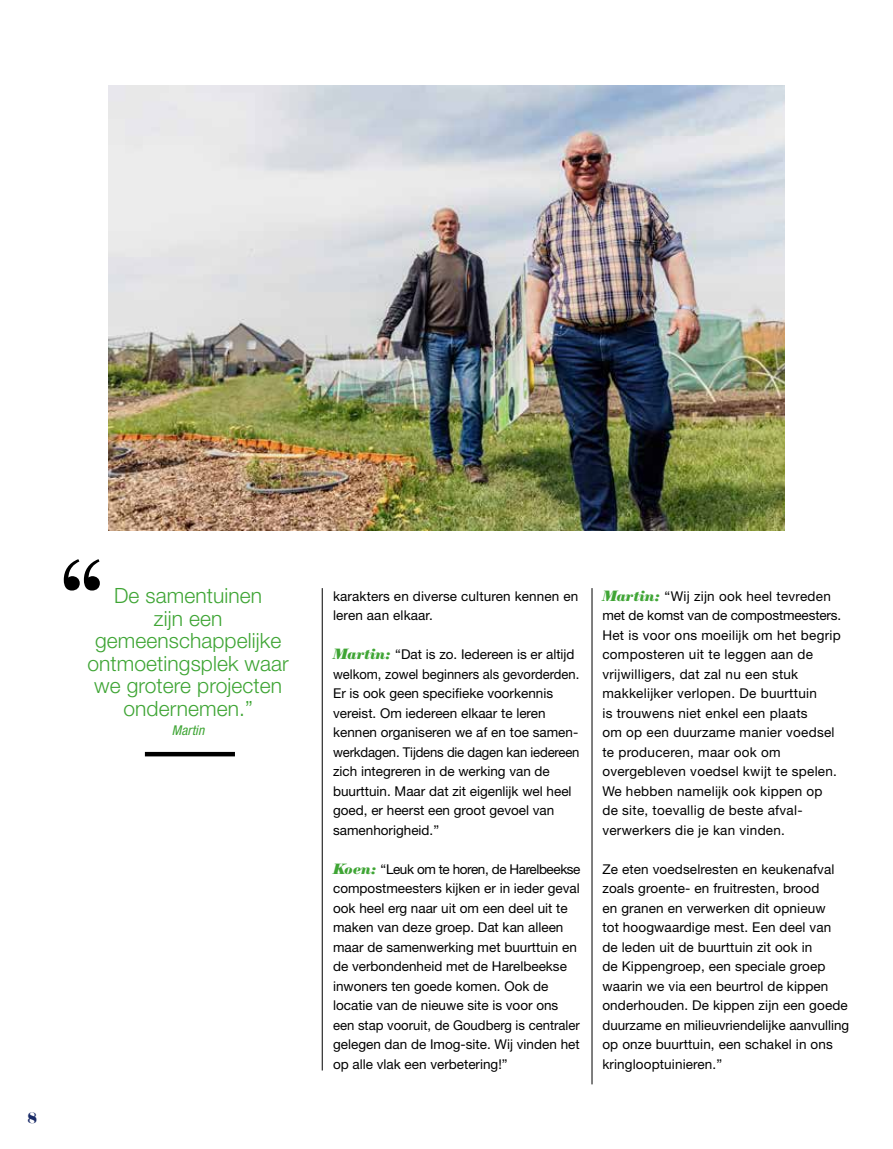
<style>
.page{position:relative;width:893px;height:1149px;background:#fff}
.page>*{position:absolute;margin:0;border:0;box-sizing:border-box;transform-origin:0 0}
.t1{font:300 21px/22.5px "Helvetica Neue LT Std";letter-spacing:.005em;color:#3fa535;text-align:center}
.t2{font:15px "Sybarite Huge";color:#192a67}
.t3{font:13.5px/19.5px "Helvetica Neue LT Std";color:#000}
.t4{font:13.5px/19.5px "Helvetica Neue LT Std";letter-spacing:.02em;color:#000}
.t5{font:italic condensed 13.5px "Helvetica Neue LT Std";letter-spacing:.005em;color:#3fa535}
.s1{font-family:"Sybarite Small";font-style:italic;font-size:15px;color:#3fa535}
</style>
<div class="page">
<img style="left:108px;top:86px;width:676px;height:444px">
<hr style="left:592px;top:588px;width:1px;height:495px;background:#000">
<hr style="left:322px;top:588px;width:1px;height:482px;background:#000">
<div style="left:145px;top:751px;width:90px;height:5px;background:#000"></div>
<svg style="left:64px;top:559px;width:36px;height:31px"></svg>
<p class="t2" style="left:28px;top:1107px;width:11px">8</p>
<h1 class="t1" style="left:87px;top:584px;width:203px">De samentuinen<br>zijn een gemeenschappelijke ontmoetingsplek waar we grotere projecten ondernemen.”</h1>
<p class="t5" style="left:172px;top:722px;width:34px">Martin</p>
<p class="t3" style="left:333px;top:585px;width:247px">karakters en diverse culturen kennen en leren aan elkaar.</p>
<p class="t3" style="left:333px;top:644px;width:248px"><span class="s1">Martin:</span> “Dat is zo. Iedereen is er altijd welkom, zowel beginners als gevorderden.<br>Er is ook geen specifieke voorkennis vereist. Om iedereen elkaar te leren kennen organiseren we af en toe samen&shy;werkdagen. Tijdens die dagen kan iedereen zich integreren in de werking van de buurttuin. Maar dat zit eigenlijk wel heel goed, er heerst een groot gevoel van samenhorigheid.”</p>
<p class="t3" style="left:333px;top:858px;width:249px"><span class="s1">Koen:</span> “Leuk om te horen, de Harelbeekse compostmeesters kijken er in ieder geval ook heel erg naar uit om een deel uit te maken van deze groep. Dat kan alleen maar de samenwerking met buurttuin en de verbondenheid met de Harelbeekse inwoners ten goede komen. Ook de locatie van de nieuwe site is voor ons een stap vooruit, de Goudberg is centraler gelegen dan de Imog-site. Wij vinden het op alle vlak een verbetering!”</p>
<p class="t4" style="left:602px;top:585px;width:240px"><span class="s1">Martin:</span> “Wij zijn ook heel tevreden met de komst van de compostmeesters.<br>Het is voor ons moeilijk om het begrip composteren uit te leggen aan de vrijwilligers, dat zal nu een stuk makkelijker verlopen. De buurttuin<br>is trouwens niet enkel een plaats<br>om op een duurzame manier voedsel te produceren, maar ook om overgebleven voedsel kwijt te spelen.<br>We hebben namelijk ook kippen op de site, toevallig de beste afval&shy;verwerkers die je kan vinden.</p>
<p class="t3" style="left:602px;top:858px;width:248px">Ze eten voedselresten en keukenafval zoals groente- en fruitresten, brood<br>en granen en verwerken dit opnieuw<br>tot hoogwaardige mest. Een deel van de leden uit de buurttuin zit ook in<br>de Kippengroep, een speciale groep waarin we via een beurtrol de kippen onderhouden. De kippen zijn een goede duurzame en milieuvriendelijke aanvulling op onze buurttuin, een schakel in ons kringlooptuinieren.”</p>
</div>
